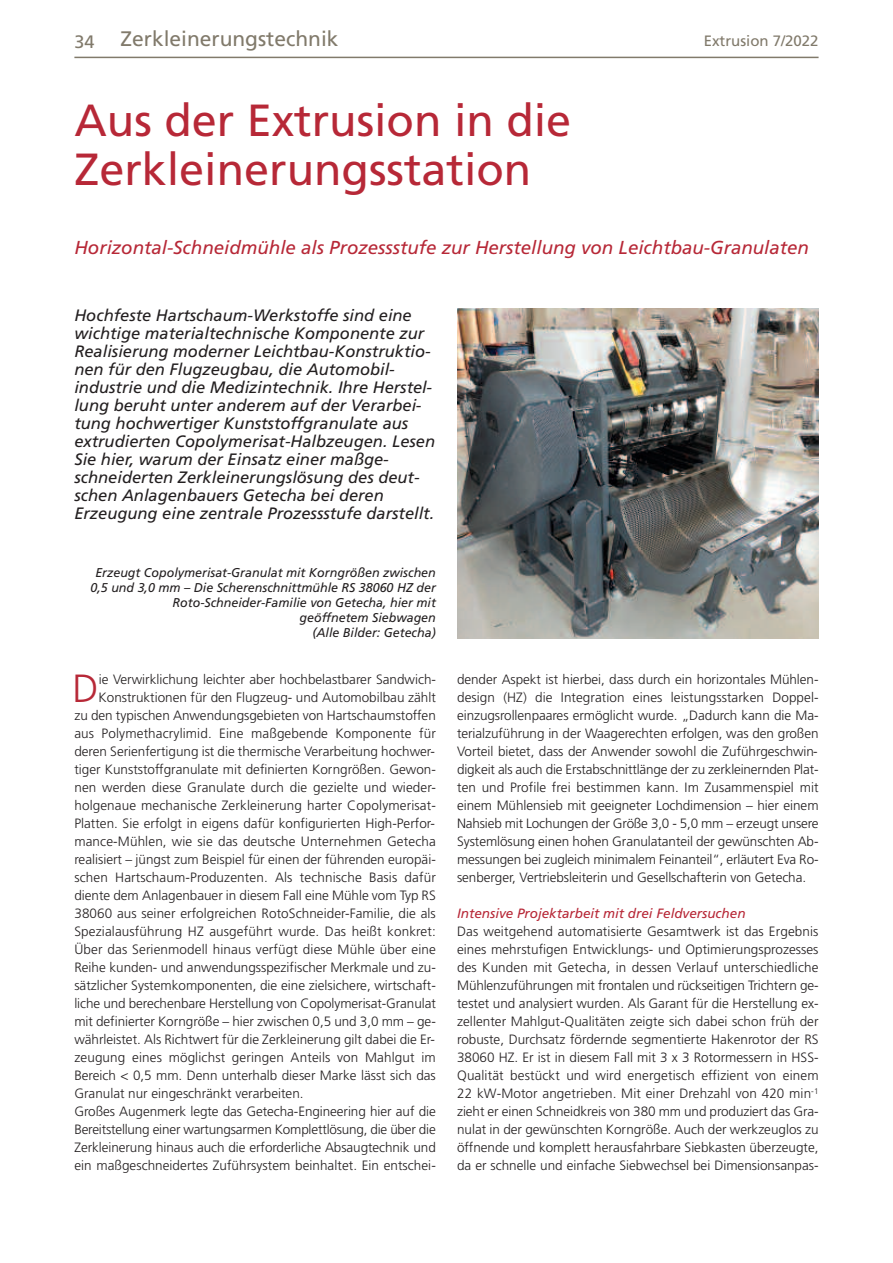
<style>
.page{position:relative;width:893px;height:1263px;background:#fff}
.page>*{position:absolute;margin:0;border:0;box-sizing:border-box;transform-origin:0 0}
.t1{font:45px/49.5px "Frutiger";color:#b72837}
.t2{font:300 39.3px "Frutiger";color:#b72837}
.t3{font:21px "Frutiger";color:#817a6b}
.t4{font:italic 18.75px "Frutiger";color:#b72837}
.t5{font:italic 16.5px/18px "Frutiger";color:#231f20}
.t6{font:15px "Frutiger";color:#817a6b}
.t7{font:300 13.5px/18px "Frutiger";color:#231f20;text-align:justify}
.t8{font:italic 13.5px "Frutiger";color:#b72837}
.t9{font:italic 12.75px/15px "Frutiger";color:#231f20;text-align:right}
.s1{font-size:18px}
</style>
<div class="page">
<hr style="left:74px;top:57px;width:745px;height:1px;background:#817a6b">
<img style="left:457px;top:308px;width:362px;height:331px">
<h3 class="t3" style="left:74px;top:30px;width:266px"><span class="s1">34</span> Zerkleinerungstechnik</h3>
<p class="t6" style="left:704px;top:35px;width:116px">Extrusion 7/2022</p>
<h1 class="t1" style="left:74px;top:99px;width:498px">Aus der Extrusion in die<br>Zerkleinerungsstation</h1>
<h3 class="t4" style="left:74px;top:240px;width:736px">Horizontal-Schneidmühle als Prozessstufe zur Herstellung von Leichtbau-Granulaten</h3>
<p class="t5" style="left:74px;top:307px;width:362px">Hochfeste Hartschaum-Werkstoffe sind eine wichtige materialtechnische Komponente zur Realisierung moderner Leichtbau-Konstruktio&shy;nen für den Flugzeugbau, die Automobil&shy;industrie und die Medizintechnik. Ihre Herstel&shy;lung beruht unter anderem auf der Verarbei&shy;tung hochwertiger Kunststoffgranulate aus extrudierten Copolymerisat-Halbzeugen. Lesen Sie hier, warum der Einsatz einer maßge&shy;schneiderten Zerkleinerungslösung des deut&shy;schen Anlagenbauers Getecha bei deren Erzeugung eine zentrale Prozessstufe darstellt.</p>
<p class="t9" style="left:91px;top:566px;width:347px">Erzeugt Copolymerisat-Granulat mit Korngrößen zwischen 0,5 und 3,0 mm – Die Scherenschnittmühle RS 38060 HZ der Roto-Schneider-Familie von Getecha, hier mit<br>geöffnetem Siebwagen<br>(Alle Bilder: Getecha)</p>
<h2 class="t2" style="left:72px;top:673px;width:28px">D</h2>
<p class="t7" style="left:99px;top:671px;width:339px">ie Verwirklichung leichter aber hochbelastbarer Sandwich-</p>
<p class="t7" style="left:99px;top:689px;width:339px">Konstruktionen für den Flugzeug- und Automobilbau zählt</p>
<p class="t7" style="left:74px;top:707px;width:363px">zu den typischen Anwendungsgebieten von Hartschaumstoffen</p>
<p class="t7" style="left:74px;top:725px;width:363px">aus Polymethacrylimid. Eine maßgebende Komponente für</p>
<p class="t7" style="left:74px;top:743px;width:362px">deren Serienfertigung ist die thermische Verarbeitung hochwer-</p>
<p class="t7" style="left:74px;top:761px;width:363px">tiger Kunststoffgranulate mit definierten Korngrößen. Gewon-</p>
<p class="t7" style="left:74px;top:779px;width:363px">nen werden diese Granulate durch die gezielte und wieder-</p>
<p class="t7" style="left:74px;top:797px;width:363px">holgenaue mechanische Zerkleinerung harter Copolymerisat-</p>
<p class="t7" style="left:74px;top:815px;width:362px">Platten. Sie erfolgt in eigens dafür konfigurierten High-Perfor-</p>
<p class="t7" style="left:74px;top:833px;width:363px">mance-Mühlen, wie sie das deutsche Unternehmen Getecha</p>
<p class="t7" style="left:74px;top:851px;width:363px">realisiert – jüngst zum Beispiel für einen der führenden europäi-</p>
<p class="t7" style="left:74px;top:869px;width:363px">schen Hartschaum-Produzenten. Als technische Basis dafür</p>
<p class="t7" style="left:74px;top:887px;width:363px">diente dem Anlagenbauer in diesem Fall eine Mühle vom Typ RS</p>
<p class="t7" style="left:74px;top:905px;width:363px">38060 aus seiner erfolgreichen RotoSchneider-Familie, die als</p>
<p class="t7" style="left:74px;top:923px;width:363px">Spezialausführung HZ ausgeführt wurde. Das heißt konkret:</p>
<p class="t7" style="left:74px;top:941px;width:363px">Über das Serienmodell hinaus verfügt diese Mühle über eine</p>
<p class="t7" style="left:74px;top:959px;width:363px">Reihe kunden- und anwendungsspezifischer Merkmale und zu-</p>
<p class="t7" style="left:74px;top:977px;width:363px">sätzlicher Systemkomponenten, die eine zielsichere, wirtschaft-</p>
<p class="t7" style="left:74px;top:995px;width:363px">liche und berechenbare Herstellung von Copolymerisat-Granulat</p>
<p class="t7" style="left:74px;top:1013px;width:363px">mit definierter Korngröße – hier zwischen 0,5 und 3,0 mm – ge-</p>
<p class="t7" style="left:74px;top:1031px;width:362px">währleistet. Als Richtwert für die Zerkleinerung gilt dabei die Er-</p>
<p class="t7" style="left:74px;top:1049px;width:363px">zeugung eines möglichst geringen Anteils von Mahlgut im</p>
<p class="t7" style="left:74px;top:1067px;width:363px">Bereich &lt; 0,5 mm. Denn unterhalb dieser Marke lässt sich das</p>
<p class="t7" style="left:74px;top:1085px;width:231px">Granulat nur eingeschränkt verarbeiten.</p>
<p class="t7" style="left:74px;top:1103px;width:363px">Großes Augenmerk legte das Getecha-Engineering hier auf die</p>
<p class="t7" style="left:74px;top:1121px;width:363px">Bereitstellung einer wartungsarmen Komplettlösung, die über die</p>
<p class="t7" style="left:74px;top:1139px;width:363px">Zerkleinerung hinaus auch die erforderliche Absaugtechnik und</p>
<p class="t7" style="left:74px;top:1157px;width:363px">ein maßgeschneidertes Zuführsystem beinhaltet. Ein entschei-</p>
<p class="t7" style="left:457px;top:671px;width:363px">dender Aspekt ist hierbei, dass durch ein horizontales Mühlen&shy;design (HZ) die Integration eines leistungsstarken Doppel&shy;einzugsrollenpaares ermöglicht wurde. „Dadurch kann die Ma&shy;terialzuführung in der Waagerechten erfolgen, was den großen Vorteil bietet, dass der Anwender sowohl die Zuführgeschwin&shy;digkeit als auch die Erstabschnittlänge der zu zerkleinernden Plat&shy;ten und Profile frei bestimmen kann. Im Zusammenspiel mit einem Mühlensieb mit geeigneter Lochdimension – hier einem Nahsieb mit Lochungen der Größe 3,0 - 5,0 mm – erzeugt unsere Systemlösung einen hohen Granulatanteil der gewünschten Ab&shy;messungen bei zugleich minimalem Feinanteil“, erläutert Eva Ro&shy;senberger, Vertriebsleiterin und Gesellschafterin von Getecha.</p>
<p class="t8" style="left:457px;top:908px;width:290px">Intensive Projektarbeit mit drei Feldversuchen</p>
<p class="t7" style="left:457px;top:923px;width:363px">Das weitgehend automatisierte Gesamtwerk ist das Ergebnis eines mehrstufigen Entwicklungs- und Optimierungsprozesses des Kunden mit Getecha, in dessen Verlauf unterschiedliche Mühlenzuführungen mit frontalen und rückseitigen Trichtern ge&shy;testet und analysiert wurden. Als Garant für die Herstellung ex&shy;zellenter Mahlgut-Qualitäten zeigte sich dabei schon früh der robuste, Durchsatz fördernde segmentierte Hakenrotor der RS 38060 HZ. Er ist in diesem Fall mit 3 x 3 Rotormessern in HSS-Qualität bestückt und wird energetisch effizient von einem 22 kW-Motor angetrieben. Mit einer Drehzahl von 420 min<sup>-1 </sup>zieht er einen Schneidkreis von 380 mm und produziert das Gra&shy;nulat in der gewünschten Korngröße. Auch der werkzeuglos zu öffnende und komplett herausfahrbare Siebkasten überzeugte, da er schnelle und einfache Siebwechsel bei Dimensionsanpas-</p>
</div>
